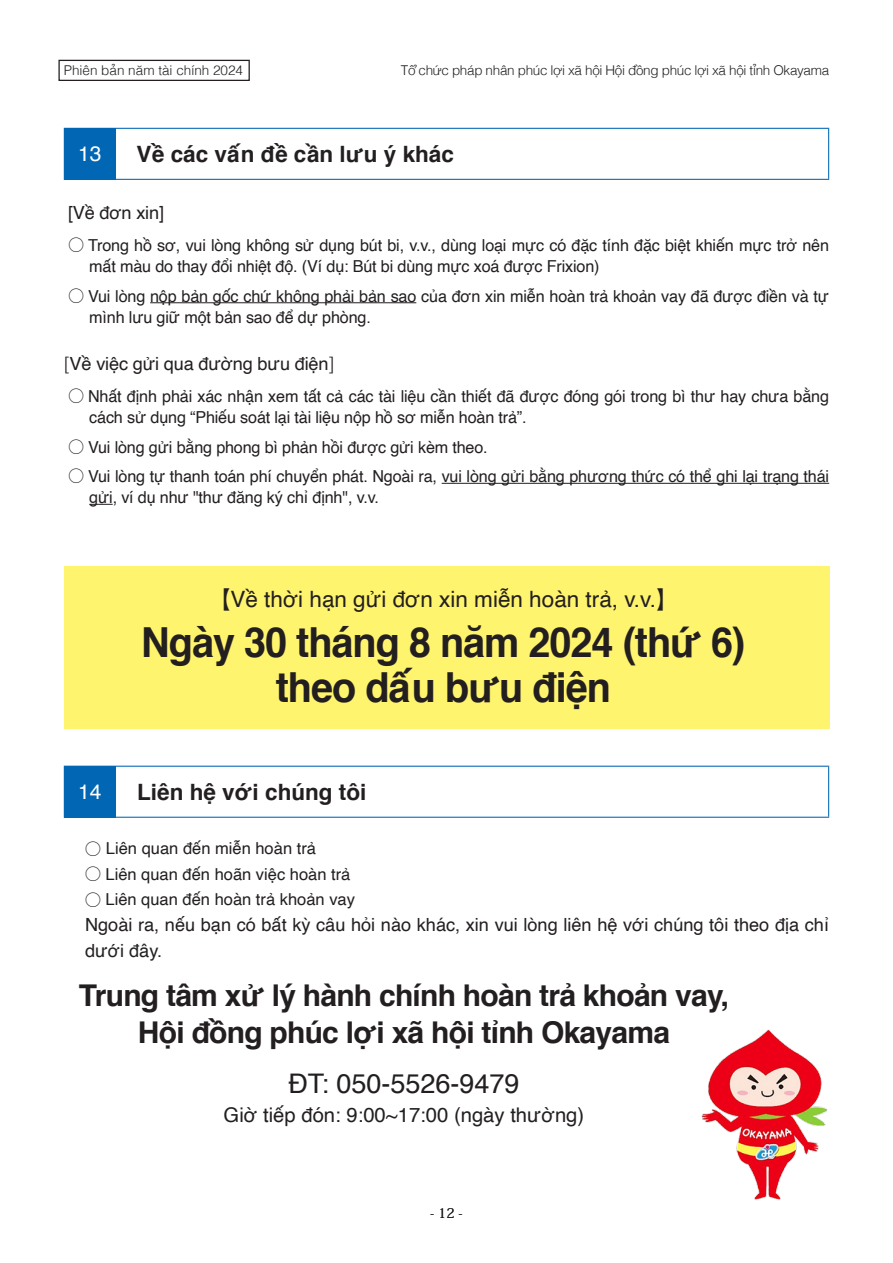
<style>
.page{position:relative;width:893px;height:1263px;background:#fff}
.page>*{position:absolute;margin:0;border:0;box-sizing:border-box;transform-origin:0 0}
.t1{font:700 41.4px "Helvetica";letter-spacing:-.025em;color:#231f20;scale:.96 1}
.t2{font:700 30px "Helvetica";letter-spacing:-.025em;color:#231f20}
.t3{font:27px "Helvetica";color:#231f20}
.t4{font:700 22.5px "Helvetica";color:#231f20}
.t5{font:22.5px "Helvetica";color:#231f20}
.t6{font:21px "Helvetica";color:#fff}
.t7{font:20.25px "Helvetica";color:#231f20}
.t8{font:18.15px/25.5px "Helvetica";color:#231f20}
.t9{font:16.5px/21px "Helvetica";letter-spacing:-.01em;color:#231f20}
.t10{font:300 13.5px "Helvetica";letter-spacing:-.025em;color:#231f20}
.t11{font:300 13.5px "Helvetica";color:#231f20}
.t12{font:13.5px "Koz Min Pr 6 N";color:#231f20}
.s1{font-family:"UD Shin Go NT Pro"}
.s2{font-weight:300}
.s3{font-family:"UD Shin M Go Pro"}
</style>
<div class="page">
<div style="left:58px;top:60px;width:192px;height:21px;border:1px solid #231f20"></div>
<hr style="left:150px;top:302px;width:266px;height:1px;background:#231f20">
<hr style="left:442px;top:483px;width:387px;height:1px;background:#231f20">
<svg style="left:89px;top:504px;width:24px;height:1px"></svg>
<div style="left:64px;top:128px;width:51px;height:51px;background:#0166b3"></div>
<hr style="left:115px;top:128px;width:714px;height:1px;background:#0166b3">
<hr style="left:828px;top:129px;width:1px;height:50px;background:#0166b3">
<hr style="left:64px;top:179px;width:51px;height:1px;background:#0166b3">
<hr style="left:115px;top:179px;width:714px;height:1px;background:#0166b3">
<hr style="left:115px;top:129px;width:1px;height:50px;background:#0166b3">
<div style="left:64px;top:766px;width:51px;height:51px;background:#0166b3"></div>
<hr style="left:115px;top:766px;width:714px;height:1px;background:#0166b3">
<hr style="left:828px;top:767px;width:1px;height:50px;background:#0166b3">
<hr style="left:64px;top:817px;width:51px;height:1px;background:#0166b3">
<hr style="left:115px;top:817px;width:714px;height:1px;background:#0166b3">
<hr style="left:115px;top:767px;width:1px;height:50px;background:#0166b3">
<div style="left:65px;top:566px;width:765px;height:162px;background:#fff46d"></div>
<img style="left:701px;top:1029px;width:127px;height:170px">
<p class="t11" style="left:64px;top:59px;width:181px">Phiên bản năm tài chính 2024</p>
<p class="t10" style="left:401px;top:59px;width:430px">Tổ chức pháp nhân phúc lợi xã hội Hội đồng phúc lợi xã hội tỉnh Okayama</p>
<p class="t6" style="left:78px;top:138px;width:25px">13</p>
<p class="t4" style="left:136px;top:136px;width:319px">Về các vấn đề cần lưu ý khác</p>
<p class="t8" style="left:68px;top:200px;width:98px">[Về đơn xin]</p>
<p class="t9" style="left:89px;top:235px;width:741px;text-indent:-21px"><span class="s1">○</span> Trong hồ sơ, vui lòng không sử dụng bút bi, v.v., dùng loại mực có đặc tính đặc biệt khiến mực trở nên mất màu do thay đổi nhiệt độ. (Ví dụ: Bút bi dùng mực xoá được Frixion)</p>
<p class="t9" style="left:89px;top:286px;width:741px;text-indent:-21px"><span class="s1">○</span> Vui lòng nộp bản gốc chứ không phải bản sao của đơn xin miễn hoàn trả khoản vay đã được điền và tự mình lưu giữ một bản sao để dự phòng.</p>
<p class="t8" style="left:64px;top:352px;width:272px"><span class="s2">[</span>Về việc gửi qua đường bưu điện<span class="s2">]</span></p>
<p class="t9" style="left:89px;top:386px;width:741px;text-indent:-21px"><span class="s1">○</span> Nhất định phải xác nhận xem tất cả các tài liệu cần thiết đã được đóng gói trong bì thư hay chưa bằng cách sử dụng “Phiếu soát lại tài liệu nộp hồ sơ miễn hoàn trả”.</p>
<p class="t9" style="left:68px;top:437px;width:421px"><span class="s1">○</span> Vui lòng gửi bằng phong bì phản hồi được gửi kèm theo.</p>
<p class="t9" style="left:89px;top:466px;width:741px;text-indent:-21px"><span class="s1">○</span> Vui lòng tự thanh toán phí chuyển phát. Ngoài ra, vui lòng gửi bằng phương thức có thể ghi lại trạng thái gửi, ví dụ như "thư đăng ký chỉ định", v.v.</p>
<p class="t5" style="left:208px;top:582px;width:472px"><span class="s3">【</span>Về thời hạn gửi đơn xin miễn hoàn trả, v.v.<span class="s3">】</span></p>
<p class="t1" style="left:141px;top:609px;width:631px">Ngày 30 tháng 8 năm 2024 (thứ 6)</p>
<p class="t1" style="left:276px;top:654px;width:351px">theo dấu bưu điện</p>
<p class="t6" style="left:78px;top:776px;width:25px">14</p>
<p class="t4" style="left:137px;top:774px;width:231px">Liên hệ với chúng tôi</p>
<p class="t9" style="left:85px;top:838px;width:233px"><span class="s1">○</span> Liên quan đến miễn hoàn trả</p>
<p class="t9" style="left:85px;top:864px;width:267px"><span class="s1">○</span> Liên quan đến hoãn việc hoàn trả</p>
<p class="t9" style="left:85px;top:889px;width:272px"><span class="s1">○</span> Liên quan đến hoàn trả khoản vay</p>
<p class="t8" style="left:85px;top:913px;width:745px">Ngoài ra, nếu bạn có bất kỳ câu hỏi nào khác, xin vui lòng liên hệ với chúng tôi theo địa chỉ dưới đây.</p>
<p class="t2" style="left:79px;top:971px;width:652px">Trung tâm xử lý hành chính hoàn trả khoản vay,</p>
<p class="t2" style="left:138px;top:1008px;width:533px">Hội đồng phúc lợi xã hội tỉnh Okayama</p>
<p class="t3" style="left:288px;top:1063px;width:233px">ĐT: 050-5526-9479</p>
<p class="t7" style="left:224px;top:1099px;width:362px">Giờ tiếp đón: 9:00~17:00 (ngày thường)</p>
<p class="t12" style="left:430px;top:1205px;width:34px">- 12 -</p>
</div>
